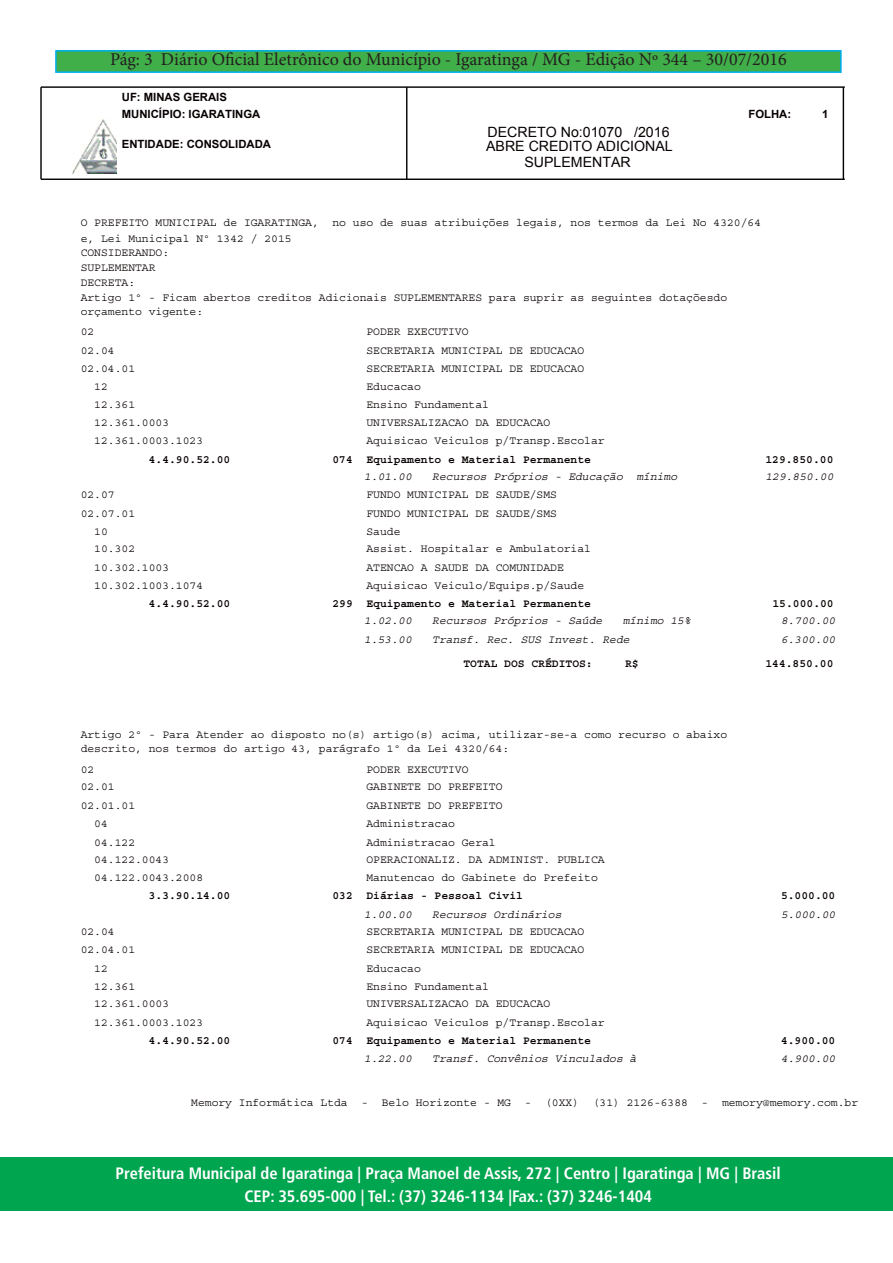
<style>
.page{position:relative;width:893px;height:1263px;background:#fff}
.page>*{position:absolute;margin:0;border:0;box-sizing:border-box;transform-origin:0 0}
.t1{font:18px "Minion Pro";color:#231f20}
.t2{font:700 condensed 16.5px "Frutiger LT Std";color:#fff}
.t3{font:14.1px/14.2px "Arial";color:#080000}
.t4{font:11.4px/15.6px "Courier Std";color:#080000}
.t5{font:700 11.4px "Courier Std";color:#080000}
.t6{font:italic 11.4px "Courier Std";color:#080000}
.t7{font:700 11.4px "Arial";color:#080000}
</style>
<div class="page">
<hr style="left:0;top:1157px;width:1px;height:54px;background:#00a54f">
<div style="left:2px;top:1157px;width:891px;height:54px;background:#00a54f"></div>
<div style="left:56px;top:51px;width:785px;height:21px;background:#40ae49"></div>
<div style="left:55px;top:50px;width:787px;height:23px;border:2px solid #00aeef"></div>
<hr style="left:41px;top:86px;width:804px;height:2px;background:#000">
<hr style="left:41px;top:179px;width:804px;height:1px;background:#000">
<hr style="left:40px;top:87px;width:2px;height:92px;background:#000">
<hr style="left:843px;top:87px;width:1px;height:92px;background:#000">
<img style="left:63px;top:119px;width:53px;height:55px">
<hr style="left:406px;top:87px;width:1px;height:92px;background:#000">
<p class="t1" style="left:110px;top:47px;width:678px">Pág: 3 Diário Oficial Eletrônico do Município - Igaratinga / MG - Edição Nº 344 – 30/07/2016</p>
<p class="t7" style="left:122px;top:107px;width:140px">MUNICÍPIO: IGARATINGA</p>
<p class="t7" style="left:122px;top:136px;width:151px">ENTIDADE: CONSOLIDADA</p>
<p class="t7" style="left:122px;top:90px;width:107px">UF: MINAS GERAIS</p>
<p class="t7" style="left:748px;top:107px;width:44px">FOLHA:</p>
<p class="t7" style="left:822px;top:107px;width:8px">1</p>
<p class="t3" style="left:486px;top:125px;width:188px">DECRETO No:01070 /2016<br>ABRE CREDITO ADICIONAL</p>
<p class="t3" style="left:524px;top:155px;width:108px">SUPLEMENTAR</p>
<p class="t4" style="left:81px;top:215px;width:682px">O PREFEITO MUNICIPAL de IGARATINGA, no uso de suas atribuições legais, nos termos da Lei No 4320/64 e, Lei Municipal Nº 1342 / 2015</p>
<p class="t4" style="left:81px;top:245px;width:90px">CONSIDERANDO:<br>SUPLEMENTAR</p>
<p class="t4" style="left:81px;top:274px;width:648px">DECRETA:<br>Artigo 1º - Ficam abertos creditos Adicionais SUPLEMENTARES para suprir as seguintes dotaçõesdo</p>
<p class="t4" style="left:81px;top:302px;width:124px;line-height:19.8px">orçamento vigente:<br>02</p>
<p class="t4" style="left:366px;top:324px;width:104px">PODER EXECUTIVO</p>
<p class="t4" style="left:81px;top:342px;width:36px">02.04</p>
<p class="t4" style="left:366px;top:342px;width:219px">SECRETARIA MUNICIPAL DE EDUCACAO</p>
<p class="t4" style="left:81px;top:361px;width:56px">02.04.01</p>
<p class="t4" style="left:366px;top:361px;width:219px">SECRETARIA MUNICIPAL DE EDUCACAO</p>
<p class="t4" style="left:94px;top:379px;width:15px">12</p>
<p class="t4" style="left:366px;top:379px;width:56px">Educacao</p>
<p class="t4" style="left:94px;top:396px;width:42px">12.361</p>
<p class="t4" style="left:366px;top:396px;width:124px">Ensino Fundamental</p>
<p class="t4" style="left:94px;top:415px;width:76px">12.361.0003</p>
<p class="t4" style="left:366px;top:415px;width:185px">UNIVERSALIZACAO DA EDUCACAO</p>
<p class="t4" style="left:94px;top:433px;width:110px">12.361.0003.1023</p>
<p class="t4" style="left:366px;top:433px;width:240px">Aquisicao Veiculos p/Transp.Escolar</p>
<p class="t5" style="left:149px;top:453px;width:83px">4.4.90.52.00</p>
<p class="t5" style="left:332px;top:453px;width:260px">074 Equipamento e Material Permanente</p>
<p class="t5" style="left:765px;top:453px;width:70px">129.850.00</p>
<p class="t6" style="left:364px;top:470px;width:49px">1.01.00</p>
<p class="t6" style="left:432px;top:470px;width:246px">Recursos Próprios - Educação mínimo</p>
<p class="t6" style="left:765px;top:470px;width:70px">129.850.00</p>
<p class="t4" style="left:81px;top:487px;width:36px">02.07</p>
<p class="t4" style="left:366px;top:487px;width:192px">FUNDO MUNICIPAL DE SAUDE/SMS</p>
<p class="t4" style="left:81px;top:505px;width:56px">02.07.01</p>
<p class="t4" style="left:366px;top:505px;width:192px">FUNDO MUNICIPAL DE SAUDE/SMS</p>
<p class="t4" style="left:94px;top:524px;width:15px">10</p>
<p class="t4" style="left:366px;top:524px;width:36px">Saude</p>
<p class="t4" style="left:94px;top:541px;width:42px">10.302</p>
<p class="t4" style="left:366px;top:541px;width:226px">Assist. Hospitalar e Ambulatorial</p>
<p class="t4" style="left:94px;top:559px;width:76px">10.302.1003</p>
<p class="t4" style="left:366px;top:559px;width:199px">ATENCAO A SAUDE DA COMUNIDADE</p>
<p class="t4" style="left:94px;top:578px;width:110px">10.302.1003.1074</p>
<p class="t4" style="left:366px;top:578px;width:219px">Aquisicao Veiculo/Equips.p/Saude</p>
<p class="t5" style="left:149px;top:598px;width:83px">4.4.90.52.00</p>
<p class="t5" style="left:332px;top:598px;width:260px">299 Equipamento e Material Permanente</p>
<p class="t5" style="left:772px;top:598px;width:63px">15.000.00</p>
<p class="t6" style="left:364px;top:615px;width:49px">1.02.00</p>
<p class="t6" style="left:432px;top:615px;width:172px">Recursos Próprios - Saúde</p>
<p class="t6" style="left:623px;top:615px;width:70px">mínimo 15%</p>
<p class="t6" style="left:781px;top:615px;width:56px">8.700.00</p>
<p class="t6" style="left:364px;top:633px;width:49px">1.53.00</p>
<p class="t6" style="left:432px;top:633px;width:199px">Transf. Rec. SUS Invest. Rede</p>
<p class="t6" style="left:781px;top:633px;width:56px">6.300.00</p>
<p class="t5" style="left:463px;top:657px;width:131px">TOTAL DOS CRÉDITOS:</p>
<p class="t5" style="left:625px;top:657px;width:15px">R$</p>
<p class="t5" style="left:765px;top:657px;width:70px">144.850.00</p>
<p class="t4" style="left:81px;top:727px;width:648px;line-height:14.2px">Artigo 2º - Para Atender ao disposto no(s) artigo(s) acima, utilizar-se-a como recurso o abaixo descrito, nos termos do artigo 43, parágrafo 1º da Lei 4320/64:</p>
<p class="t4" style="left:81px;top:762px;width:15px">02</p>
<p class="t4" style="left:366px;top:762px;width:104px">PODER EXECUTIVO</p>
<p class="t4" style="left:81px;top:779px;width:36px">02.01</p>
<p class="t4" style="left:366px;top:779px;width:138px">GABINETE DO PREFEITO</p>
<p class="t4" style="left:81px;top:797px;width:56px">02.01.01</p>
<p class="t4" style="left:366px;top:797px;width:138px">GABINETE DO PREFEITO</p>
<p class="t4" style="left:94px;top:816px;width:15px">04</p>
<p class="t4" style="left:366px;top:816px;width:90px">Administracao</p>
<p class="t4" style="left:94px;top:834px;width:42px">04.122</p>
<p class="t4" style="left:366px;top:834px;width:131px">Administracao Geral</p>
<p class="t4" style="left:94px;top:851px;width:76px">04.122.0043</p>
<p class="t4" style="left:366px;top:851px;width:240px">OPERACIONALIZ. DA ADMINIST. PUBLICA</p>
<p class="t4" style="left:94px;top:870px;width:110px">04.122.0043.2008</p>
<p class="t4" style="left:366px;top:870px;width:233px">Manutencao do Gabinete do Prefeito</p>
<p class="t5" style="left:149px;top:890px;width:83px">3.3.90.14.00</p>
<p class="t5" style="left:332px;top:890px;width:192px">032 Diárias - Pessoal Civil</p>
<p class="t5" style="left:781px;top:890px;width:56px">5.000.00</p>
<p class="t6" style="left:364px;top:908px;width:49px">1.00.00</p>
<p class="t6" style="left:432px;top:908px;width:131px">Recursos Ordinários</p>
<p class="t6" style="left:781px;top:908px;width:56px">5.000.00</p>
<p class="t4" style="left:81px;top:924px;width:36px">02.04</p>
<p class="t4" style="left:366px;top:924px;width:219px">SECRETARIA MUNICIPAL DE EDUCACAO</p>
<p class="t4" style="left:81px;top:942px;width:56px">02.04.01</p>
<p class="t4" style="left:366px;top:942px;width:219px">SECRETARIA MUNICIPAL DE EDUCACAO</p>
<p class="t4" style="left:94px;top:960px;width:15px">12</p>
<p class="t4" style="left:366px;top:960px;width:56px">Educacao</p>
<p class="t4" style="left:94px;top:979px;width:42px">12.361</p>
<p class="t4" style="left:366px;top:979px;width:124px">Ensino Fundamental</p>
<p class="t4" style="left:94px;top:996px;width:76px">12.361.0003</p>
<p class="t4" style="left:366px;top:996px;width:185px">UNIVERSALIZACAO DA EDUCACAO</p>
<p class="t4" style="left:94px;top:1014px;width:110px">12.361.0003.1023</p>
<p class="t4" style="left:366px;top:1014px;width:240px">Aquisicao Veiculos p/Transp.Escolar</p>
<p class="t5" style="left:149px;top:1034px;width:83px">4.4.90.52.00</p>
<p class="t5" style="left:332px;top:1034px;width:260px">074 Equipamento e Material Permanente</p>
<p class="t5" style="left:781px;top:1034px;width:56px">4.900.00</p>
<p class="t6" style="left:364px;top:1053px;width:49px">1.22.00</p>
<p class="t6" style="left:432px;top:1053px;width:206px">Transf. Convênios Vinculados à</p>
<p class="t6" style="left:781px;top:1053px;width:56px">4.900.00</p>
<p class="t4" style="left:191px;top:1095px;width:668px">Memory Informática Ltda - Belo Horizonte - MG - (0XX) (31) 2126-6388 - memory@memory.com.br</p>
<p class="t2" style="left:116px;top:1163px;width:667px">Prefeitura Municipal de Igaratinga | Praça Manoel de Assis, 272 | Centro | Igaratinga | MG | Brasil</p>
<p class="t2" style="left:244px;top:1186px;width:409px">CEP: 35.695-000 | Tel.: (37) 3246-1134 |Fax.: (37) 3246-1404</p>
</div>
